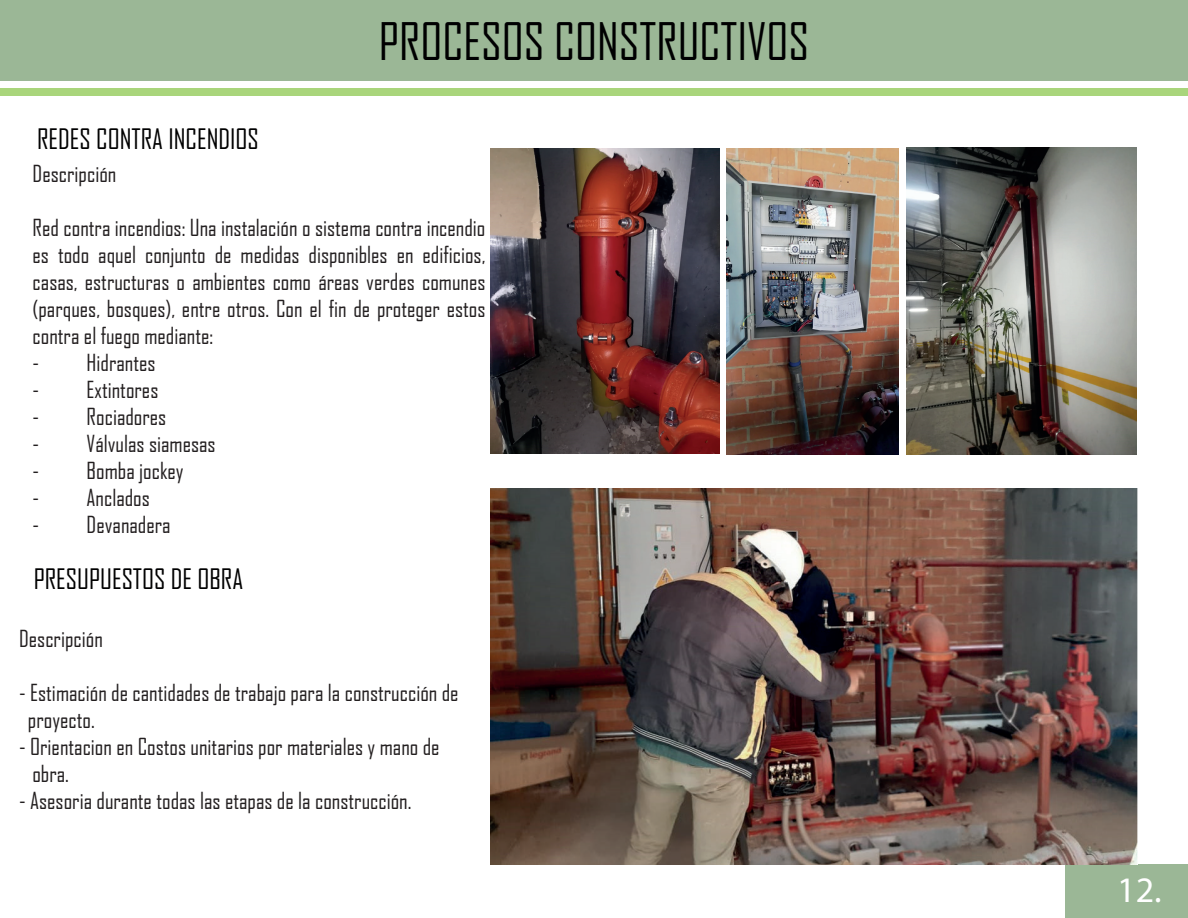
<style>
.page{position:relative;width:1188px;height:918px;background:#fff}
.page>*{position:absolute;margin:0;border:0;box-sizing:border-box;transform-origin:0 0}
.t1{font:49.5px "Agency FB";color:#000001}
.t2{font:36px "Myriad Pro";color:#fff}
.t3{font:27px "Agency FB";color:#000001}
.t4{font:22.5px/27px "Agency FB";color:#231f20}
</style>
<div class="page">
<div style="left:0;top:0;width:1188px;height:81px;background:#9bb796"></div>
<div style="left:0;top:88px;width:1188px;height:7px;background:#a9d57b"></div>
<div style="left:1065px;top:864px;width:123px;height:54px;background:#9bb796"></div>
<img style="left:491px;top:149px;width:229px;height:305px">
<img style="left:727px;top:149px;width:172px;height:306px">
<img style="left:491px;top:488px;width:646px;height:376px">
<img style="left:907px;top:148px;width:230px;height:306px">
<p class="t3" style="left:37px;top:122px;width:223px">REDES CONTRA INCENDIOS</p>
<h1 class="t1" style="left:379px;top:11px;width:432px">PROCESOS CONSTRUCTIVOS</h1>
<p class="t4" style="left:33px;top:159px;width:85px">Descripción</p>
<p class="t4" style="left:33px;top:213px;width:454px;text-align:justify">Red contra incendios: Una instalación o sistema contra incendio es todo aquel conjunto de medidas disponibles en edificios, casas, estructuras o ambientes como áreas verdes comunes (parques, bosques), entre otros. Con el fin de proteger estos contra el fuego mediante:</p>
<p class="t4" style="left:33px;top:348px;width:125px">- Hidrantes</p>
<p class="t4" style="left:33px;top:375px;width:127px">- Extintores</p>
<p class="t4" style="left:33px;top:402px;width:135px">- Rociadores</p>
<p class="t4" style="left:33px;top:429px;width:185px">- Válvulas siamesas</p>
<p class="t4" style="left:33px;top:456px;width:153px">- Bomba jockey</p>
<p class="t4" style="left:33px;top:483px;width:119px">- Anclados</p>
<p class="t4" style="left:33px;top:510px;width:140px">- Devanadera</p>
<p class="t3" style="left:34px;top:562px;width:211px">PRESUPUESTOS DE OBRA</p>
<p class="t4" style="left:19px;top:625px;width:85px">Descripción</p>
<p class="t4" style="left:28px;top:679px;width:432px;text-indent:-9px">- Estimación de cantidades de trabajo para la construcción de proyecto.</p>
<p class="t4" style="left:32px;top:733px;width:409px;text-indent:-13px">- Orientacion en Costos unitarios por materiales y mano de obra.</p>
<p class="t4" style="left:19px;top:787px;width:394px">- Asesoria durante todas las etapas de la construcción.</p>
<h2 class="t2" style="left:1117px;top:868px;width:46px">12.</h2>
</div>
